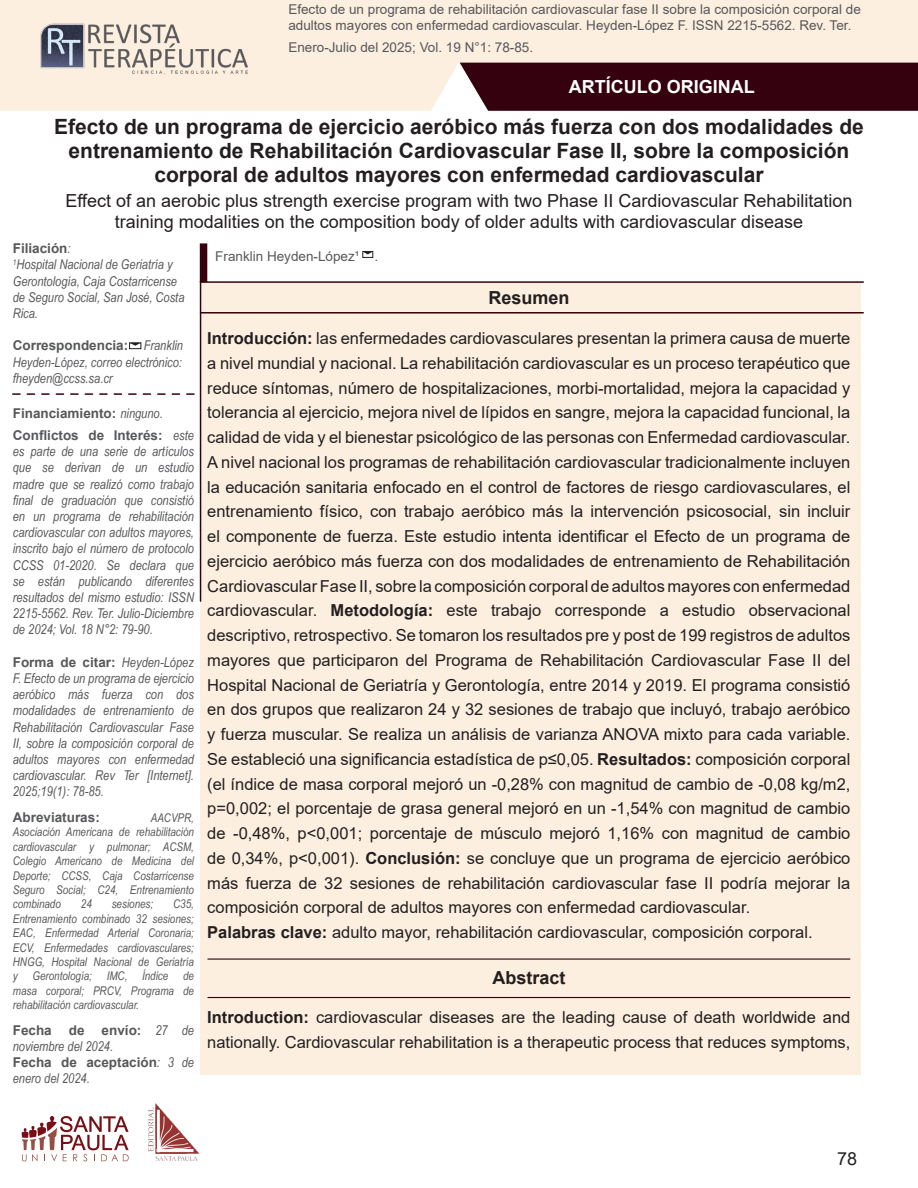
<style>
.page{position:relative;width:918px;height:1188px;background:#fff}
.page>*{position:absolute;margin:0;border:0;box-sizing:border-box;transform-origin:0 0}
.Título_del_artículo{font:700 21px/24.2px "Arial";color:#231f20;text-align:center}
.Título_del_artículo-2{font:18px/20.7px "Arial";color:#231f20;text-align:center}
.t1{font:700 18px "Arial";color:#fff}
.Título_del_artículo-3{font:700 18px "Arial";color:#231f20}
.Texto_de_artículo{font:16.5px/24.8px "Arial";color:#231f20;text-align:justify}
.Filiaciones{font:italic 13.5px/16.2px "Arial Narrow";color:#57585a;text-align:justify}
.t2{font:13.5px/16.2px "Arial";color:#57585a}
.Filiaciones-2{font:700 13.5px/16.2px "Arial";color:#57585a}
.Filiaciones-3{font:italic 12px/14.4px "Arial Narrow";color:#57585a;text-align:justify}
.s1{font-family:"Arial Narrow";font-weight:400;font-style:italic}
.s2{font-family:"Arial";font-weight:700;font-style:normal}
.s3{font-weight:700}
</style>
<div class="page">
<img style="left:148px;top:1103px;width:52px;height:58px">
<div style="left:0;top:0;width:918px;height:111px;background:#fcefe0"></div>
<svg style="left:22px;top:1116px;width:107px;height:45px"></svg>
<img style="left:29px;top:12px;width:230px;height:75px">
<div style="left:201px;top:282px;width:660px;height:793px;background:#fcefe0"></div>
<hr style="left:200px;top:281px;width:1px;height:320px;background:#36010f">
<div style="left:200px;top:243px;width:7px;height:39px;background:#36010f"></div>
<hr style="left:201px;top:281px;width:662px;height:2px;background:#36010f">
<hr style="left:201px;top:312px;width:662px;height:2px;background:#36010f">
<svg style="left:13px;top:393px;width:181px;height:2px"></svg>
<div style="left:362px;top:251px;width:11px;height:7px;border:1px solid #231f20"></div>
<svg style="left:363px;top:252px;width:10px;height:2px"></svg>
<div style="left:129px;top:342px;width:12px;height:7px;border:1px solid #231f20"></div>
<svg style="left:130px;top:343px;width:11px;height:3px"></svg>
<div style="left:460px;top:63px;width:458px;height:48px;background:#36010f"></div>
<hr style="left:208px;top:958px;width:642px;height:2px;background:#36010f">
<hr style="left:208px;top:997px;width:642px;height:1px;background:#36010f">
<p class="t2" style="left:288px;top:1px;width:574px">Efecto de un programa de rehabilitación cardiovascular fase II sobre la composición corporal de adultos mayores con enfermedad cardiovascular. Heyden-López F. ISSN 2215-5562. Rev. Ter.</p>
<p class="t2" style="left:288px;top:39px;width:246px">Enero-Julio del 2025; Vol. 19 N°1: 78-85.</p>
<p class="t1" style="left:569px;top:74px;width:187px">ARTÍCULO ORIGINAL</p>
<p class="Título_del_artículo" style="left:54px;top:114px;width:811px">Efecto de un programa de ejercicio aeróbico más fuerza con dos modalidades de entrenamiento de Rehabilitación Cardiovascular Fase II, sobre la composición corporal de adultos mayores con enfermedad cardiovascular</p>
<p class="Título_del_artículo-2" style="left:65px;top:190px;width:788px">Effect of an aerobic plus strength exercise program with two Phase II Cardiovascular Rehabilitation training modalities on the composition body of older adults with cardiovascular disease</p>
<p class="t2" style="left:215px;top:248px;width:164px">Franklin Heyden-López¹ .</p>
<p class="Filiaciones-2" style="left:13px;top:241px;width:59px">Filiación<span class="s1">:</span></p>
<p class="Filiaciones" style="left:13px;top:256px;width:173px;text-align:left"><sup>1</sup>Hospital Nacional de Geriatría y<br>Gerontología, Caja Costarricense de Seguro Social, San José, Costa<br>Rica.</p>
<p class="Filiaciones" style="left:13px;top:337px;width:172px"><span class="s2">Correspondencia:</span> Franklin Heyden-López, correo electrónico: fheyden@ccss.sa.cr</p>
<p class="Filiaciones-2" style="left:13px;top:406px;width:152px">Financiamiento: <span class="s1">ninguno.</span></p>
<p class="Filiaciones" style="left:13px;top:427px;width:183px"><span class="s2">Conflictos de Interés:</span> este es parte de una serie de artículos que se derivan de un estudio madre que se realizó como trabajo final de graduación que consistió en un programa de rehabilitación cardiovascular con adultos mayores, inscrito bajo el número de protocolo CCSS 01-2020. Se declara que se están publicando diferentes resultados del mismo estudio: ISSN 2215-5562. Rev. Ter. Julio-Diciembre de 2024; Vol. 18 N°2: 79-90.</p>
<p class="Filiaciones" style="left:13px;top:654px;width:183px"><span class="s2">Forma de citar:</span> Heyden-López F. Efecto de un programa de ejercicio aeróbico más fuerza con dos modalidades de entrenamiento de Rehabilitación Cardiovascular Fase II, sobre la composición corporal de adultos mayores con enfermedad cardiovascular. Rev Ter [Internet].<br>2025;19(1): 78-85.</p>
<p class="Título_del_artículo-3" style="left:488px;top:285px;width:83px">Resumen</p>
<p class="Texto_de_artículo" style="left:207px;top:326px;width:645px"><span class="s3">Introducción:</span> las enfermedades cardiovasculares presentan la primera causa de muerte a nivel mundial y nacional. La rehabilitación cardiovascular es un proceso terapéutico que reduce síntomas, número de hospitalizaciones, morbi-mortalidad, mejora la capacidad y tolerancia al ejercicio, mejora nivel de lípidos en sangre, mejora la capacidad funcional, la calidad de vida y el bienestar psicológico de las personas con Enfermedad cardiovascular.<br>A nivel nacional los programas de rehabilitación cardiovascular tradicionalmente incluyen la educación sanitaria enfocado en el control de factores de riesgo cardiovasculares, el entrenamiento físico, con trabajo aeróbico más la intervención psicosocial, sin incluir el componente de fuerza. Este estudio intenta identificar el Efecto de un programa de ejercicio aeróbico más fuerza con dos modalidades de entrenamiento de Rehabilitación Cardiovascular Fase II, sobre la composición corporal de adultos mayores con enfermedad cardiovascular. <span class="s3">Metodología:</span> este trabajo corresponde a estudio observacional descriptivo, retrospectivo. Se tomaron los resultados pre y post de 199 registros de adultos mayores que participaron del Programa de Rehabilitación Cardiovascular Fase II del Hospital Nacional de Geriatría y Gerontología, entre 2014 y 2019. El programa consistió en dos grupos que realizaron 24 y 32 sesiones de trabajo que incluyó, trabajo aeróbico y fuerza muscular. Se realiza un análisis de varianza ANOVA mixto para cada variable.<br>Se estableció una significancia estadística de p≤0,05. <span class="s3">Resultados:</span> composición corporal (el índice de masa corporal mejoró un -0,28% con magnitud de cambio de -0,08 kg/m2, p=0,002; el porcentaje de grasa general mejoró en un -1,54% con magnitud de cambio de -0,48%, p&lt;0,001; porcentaje de músculo mejoró 1,16% con magnitud de cambio de 0,34%, p&lt;0,001). <span class="s3">Conclusión:</span> se concluye que un programa de ejercicio aeróbico más fuerza de 32 sesiones de rehabilitación cardiovascular fase II podría mejorar la composición corporal de adultos mayores con enfermedad cardiovascular.</p>
<p class="Texto_de_artículo" style="left:207px;top:920px;width:607px"><span class="s3">Palabras clave:</span> adulto mayor, rehabilitación cardiovascular, composición corporal.</p>
<p class="Título_del_artículo-3" style="left:492px;top:965px;width:75px">Abstract</p>
<p class="Texto_de_artículo" style="left:207px;top:1005px;width:645px"><span class="s3">Introduction:</span> cardiovascular diseases are the leading cause of death worldwide and nationally. Cardiovascular rehabilitation is a therapeutic process that reduces symptoms,</p>
<p class="Filiaciones-2" style="left:13px;top:809px;width:89px">Abreviaturas:</p>
<p class="Filiaciones-3" style="left:13px;top:810px;width:183px;text-indent:138px">AACVPR, Asociación Americana de rehabilitación cardiovascular y pulmonar; ACSM, Colegio Americano de Medicina del Deporte; CCSS, Caja Costarricense Seguro Social; C24, Entrenamiento combinado</p>
<p class="Filiaciones-3" style="left:13px;top:897px;width:183px;text-indent:160px">C35, Entrenamiento combinado 32 sesiones; EAC, Enfermedad Arterial Coronaria; ECV, Enfermedades cardiovasculares; HNGG, Hospital Nacional de Geriatría y Gerontología; IMC, Índice de masa corporal; PRCV, Programa de rehabilitación cardiovascular.</p>
<p class="Filiaciones-3" style="left:81px;top:897px;width:12px">24</p>
<p class="Filiaciones-3" style="left:112px;top:897px;width:43px">sesiones;</p>
<p class="Filiaciones" style="left:13px;top:1022px;width:183px;text-indent:89px"><span class="s2">envío:</span> 27 de noviembre del 2024.</p>
<p class="Filiaciones-2" style="left:13px;top:1054px;width:183px">Fecha de aceptación<span class="s1">: 3 de enero del 2024.</span></p>
<p class="Filiaciones-2" style="left:13px;top:1022px;width:41px">Fecha</p>
<p class="Filiaciones-2" style="left:69px;top:1022px;width:17px">de</p>
<p class="Título_del_artículo-2" style="left:837px;top:1149px;width:22px">78</p>
</div>
